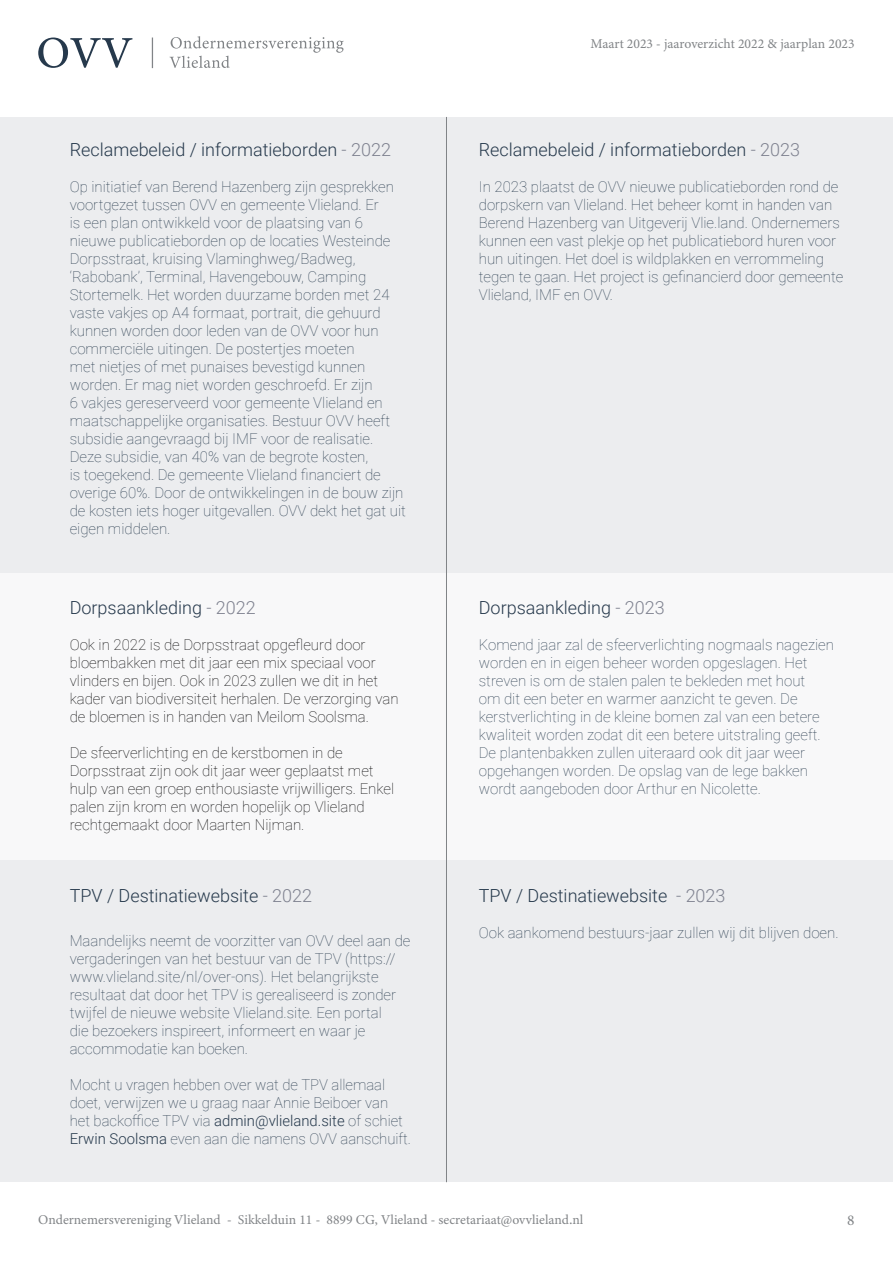
<style>
.page{position:relative;width:893px;height:1263px;background:#fff}
.page>*{position:absolute;margin:0;border:0;box-sizing:border-box;transform-origin:0 0}
.t1{font:300 18px "Roboto";color:#26394c}
.t2{font:100 15px/18px "Roboto";color:#26394c}
.t3{font:100 15px/18px "Roboto";color:#000001}
.t4{font:15px "Minion Variable Concept";color:#818487}
.t5{font:13.5px "Minion Variable Concept";color:#818487}
.s1{color:#7e818f}
.s2{font-weight:300}
</style>
<div class="page">
<svg style="left:38px;top:38px;width:94px;height:30px"></svg>
<svg style="left:170px;top:36px;width:174px;height:32px"></svg>
<hr style="left:152px;top:38px;width:1px;height:30px;background:#818487">
<div style="left:0;top:573px;width:893px;height:367px;background:#f8f8f9"></div>
<div style="left:0;top:117px;width:893px;height:456px;background:#ecedef"></div>
<div style="left:0;top:860px;width:893px;height:322px;background:#ecedef"></div>
<hr style="left:446px;top:117px;width:1px;height:1065px;background:#818487">
<p class="t1" style="left:70px;top:137px;width:323px">Reclamebeleid / informatieborden <span class="s1">- 2022</span></p>
<p class="t2" style="left:70px;top:177px;width:338px">Op initiatief van Berend Hazenberg zijn gesprekken voortgezet tussen OVV en gemeente Vlieland. Er<br>is een plan ontwikkeld voor de plaatsing van 6 nieuwe publicatieborden op de locaties Westeinde Dorpsstraat, kruising Vlaminghweg/Badweg, ‘Rabobank’, Terminal, Havengebouw, Camping Stortemelk. Het worden duurzame borden met 24 vaste vakjes op A4 formaat, portrait, die gehuurd kunnen worden door leden van de OVV voor hun commerciële uitingen. De postertjes moeten<br>met nietjes of met punaises bevestigd kunnen worden. Er mag niet worden geschroefd. Er zijn<br>6 vakjes gereserveerd voor gemeente Vlieland en maatschappelijke organisaties. Bestuur OVV heeft subsidie aangevraagd bij IMF voor de realisatie.<br>Deze subsidie, van 40% van de begrote kosten,<br>is toegekend. De gemeente Vlieland financiert de overige 60%. Door de ontwikkelingen in de bouw zijn de kosten iets hoger uitgevallen. OVV dekt het gat uit eigen middelen.</p>
<p class="t1" style="left:70px;top:595px;width:188px">Dorpsaankleding <span class="s1">- 2022</span></p>
<p class="t3" style="left:70px;top:635px;width:330px">Ook in 2022 is de Dorpsstraat opgefleurd door bloembakken met dit jaar een mix speciaal voor vlinders en bijen. Ook in 2023 zullen we dit in het kader van biodiversiteit herhalen. De verzorging van de bloemen is in handen van Meilom Soolsma.</p>
<p class="t3" style="left:70px;top:743px;width:326px">De sfeerverlichting en de kerstbomen in de Dorpsstraat zijn ook dit jaar weer geplaatst met hulp van een groep enthousiaste vrijwilligers. Enkel palen zijn krom en worden hopelijk op Vlieland rechtgemaakt door Maarten Nijman.</p>
<p class="t1" style="left:70px;top:883px;width:244px">TPV / Destinatiewebsite <span class="s1">- 2022</span></p>
<p class="t2" style="left:70px;top:931px;width:342px">Maandelijks neemt de voorzitter van OVV deel aan de vergaderingen van het bestuur van de TPV (https:// www.vlieland.site/nl/over-ons). Het belangrijkste resultaat dat door het TPV is gerealiseerd is zonder twijfel de nieuwe website Vlieland.site. Een portal<br>die bezoekers inspireert, informeert en waar je accommodatie kan boeken.</p>
<p class="t2" style="left:70px;top:1075px;width:343px">Mocht u vragen hebben over wat de TPV allemaal doet, verwijzen we u graag naar Annie Beiboer van het backoffice TPV via <span class="s2">admin@vlieland.site</span> of schiet <span class="s2">Erwin Soolsma</span> even aan die namens OVV aanschuift.</p>
<p class="t5" style="left:590px;top:34px;width:266px">Maart 2023 - jaaroverzicht 2022 &amp; jaarplan 2023</p>
<p class="t1" style="left:479px;top:137px;width:323px">Reclamebeleid / informatieborden <span class="s1">- 2023</span></p>
<p class="t2" style="left:479px;top:177px;width:366px">In 2023 plaatst de OVV nieuwe publicatieborden rond de dorpskern van Vlieland. Het beheer komt in handen van Berend Hazenberg van Uitgeverij Vlie.land. Ondernemers kunnen een vast plekje op het publicatiebord huren voor hun uitingen. Het doel is wildplakken en verrommeling tegen te gaan. Het project is gefinancierd door gemeente Vlieland, IMF en OVV.</p>
<p class="t1" style="left:479px;top:595px;width:188px">Dorpsaankleding <span class="s1">- 2023</span></p>
<p class="t2" style="left:479px;top:635px;width:357px">Komend jaar zal de sfeerverlichting nogmaals nagezien worden en in eigen beheer worden opgeslagen. Het streven is om de stalen palen te bekleden met hout<br>om dit een beter en warmer aanzicht te geven. De kerstverlichting in de kleine bomen zal van een betere kwaliteit worden zodat dit een betere uitstraling geeft.</p>
<p class="t2" style="left:479px;top:743px;width:331px">De plantenbakken zullen uiteraard ook dit jaar weer opgehangen worden. De opslag van de lege bakken wordt aangeboden door Arthur en Nicolette.</p>
<p class="t1" style="left:479px;top:883px;width:248px">TPV / Destinatiewebsite <span class="s1">- 2023</span></p>
<p class="t2" style="left:479px;top:923px;width:361px">Ook aankomend bestuurs-jaar zullen wij dit blijven doen.</p>
<p class="t5" style="left:38px;top:1210px;width:547px">Ondernemersvereniging Vlieland - Sikkelduin 11 - 8899 CG, Vlieland - secretariaat@ovvlieland.nl</p>
<p class="t4" style="left:847px;top:1209px;width:9px">8</p>
</div>
